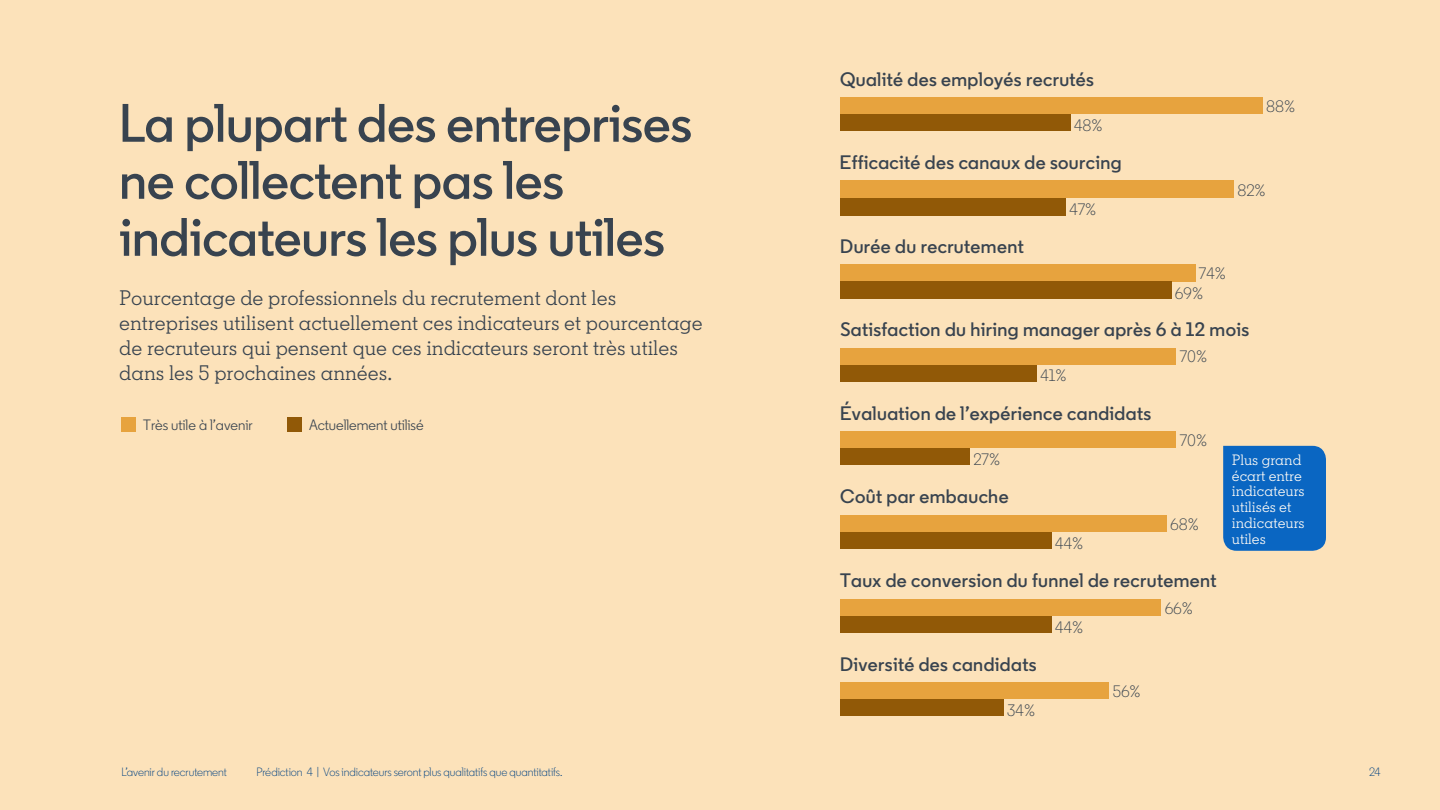
<style>
.page{position:relative;width:1440px;height:810px;background:#fce2ba}
.page>*{position:absolute;margin:0;border:0;box-sizing:border-box;transform-origin:0 0}
.t1{font:600 54px/57px "Community";color:#38434f}
.t2{font:21px/24.8px "Community Slab";color:#38434f}
.t3{font:600 19.5px "Community";letter-spacing:.02em;color:#38434f}
.t4{font:300 16.5px "Community";color:#38434f}
.t5{font:15px/15.8px "Community Slab";color:#fdfaf5}
.t6{font:15px "Community";color:#38434f}
.t7{font:300 12px "Community";letter-spacing:-.005em;color:#004182}
</style>
<div class="page">
<div style="left:1223px;top:446px;width:103px;height:105px;background:#0a66c2"></div>
<div style="left:840px;top:98px;width:422px;height:16px;background:#e7a33e"></div>
<div style="left:840px;top:114px;width:230px;height:17px;background:#915907"></div>
<div style="left:840px;top:181px;width:394px;height:17px;background:#e7a33e"></div>
<div style="left:840px;top:198px;width:226px;height:17px;background:#915907"></div>
<div style="left:840px;top:264px;width:355px;height:18px;background:#e7a33e"></div>
<div style="left:840px;top:282px;width:331px;height:17px;background:#915907"></div>
<div style="left:840px;top:599px;width:321px;height:17px;background:#e7a33e"></div>
<div style="left:840px;top:616px;width:212px;height:17px;background:#915907"></div>
<div style="left:122px;top:417px;width:14px;height:15px;background:#e7a33e"></div>
<div style="left:287px;top:417px;width:15px;height:15px;background:#915907"></div>
<div style="left:840px;top:348px;width:336px;height:17px;background:#e7a33e"></div>
<div style="left:840px;top:365px;width:197px;height:16px;background:#915907"></div>
<div style="left:840px;top:431px;width:336px;height:17px;background:#e7a33e"></div>
<div style="left:840px;top:448px;width:130px;height:17px;background:#915907"></div>
<div style="left:840px;top:515px;width:326px;height:17px;background:#e7a33e"></div>
<div style="left:840px;top:532px;width:211px;height:17px;background:#915907"></div>
<div style="left:840px;top:682px;width:269px;height:17px;background:#e7a33e"></div>
<div style="left:840px;top:699px;width:163px;height:17px;background:#915907"></div>
<h1 class="t1" style="left:119px;top:94px;width:574px">La plupart des entreprises ne collectent pas les indicateurs les plus utiles</h1>
<p class="t2" style="left:119px;top:286px;width:585px">Pourcentage de professionnels du recrutement dont les entreprises utilisent actuellement ces indicateurs et pourcentage de recruteurs qui pensent que ces indicateurs seront très utiles dans les 5 prochaines années.</p>
<p class="t6" style="left:143px;top:416px;width:111px">Très utile à l’avenir</p>
<p class="t6" style="left:309px;top:416px;width:116px">Actuellement utilisé</p>
<p class="t3" style="left:840px;top:67px;width:256px">Qualité des employés recrutés</p>
<p class="t4" style="left:1074px;top:116px;width:30px">48%</p>
<p class="t3" style="left:840px;top:150px;width:283px">Efficacité des canaux de sourcing</p>
<p class="t3" style="left:840px;top:234px;width:185px">Durée du recrutement</p>
<p class="t4" style="left:1069px;top:199px;width:29px">47%</p>
<p class="t4" style="left:1266px;top:96px;width:31px">88%</p>
<p class="t4" style="left:1237px;top:180px;width:30px">82%</p>
<p class="t4" style="left:1199px;top:263px;width:29px">74%</p>
<p class="t4" style="left:1175px;top:283px;width:30px">69%</p>
<p class="t3" style="left:840px;top:317px;width:410px">Satisfaction du hiring manager après 6 à 12 mois</p>
<p class="t4" style="left:1041px;top:366px;width:28px">41%</p>
<p class="t4" style="left:1180px;top:347px;width:29px">70%</p>
<p class="t3" style="left:840px;top:401px;width:313px">Évaluation de l’expérience candidats</p>
<p class="t4" style="left:973px;top:449px;width:28px">27%</p>
<p class="t3" style="left:840px;top:484px;width:170px">Coût par embauche</p>
<p class="t4" style="left:1055px;top:533px;width:29px">44%</p>
<p class="t4" style="left:1180px;top:430px;width:29px">70%</p>
<p class="t4" style="left:1170px;top:514px;width:30px">68%</p>
<p class="t3" style="left:840px;top:568px;width:378px">Taux de conversion du funnel de recrutement</p>
<p class="t3" style="left:840px;top:652px;width:198px">Diversité des candidats</p>
<p class="t4" style="left:1007px;top:701px;width:29px">34%</p>
<p class="t4" style="left:1055px;top:617px;width:29px">44%</p>
<p class="t4" style="left:1165px;top:598px;width:30px">66%</p>
<p class="t4" style="left:1113px;top:681px;width:29px">56%</p>
<p class="t5" style="left:1232px;top:452px;width:74px">Plus grand écart entre indicateurs utilisés et indicateurs utiles</p>
<p class="t7" style="left:121px;top:765px;width:107px">L’avenir du recrutement</p>
<p class="t7" style="left:256px;top:765px;width:308px">Prédiction 4 | Vos indicateurs seront plus qualitatifs que quantitatifs.</p>
<p class="t7" style="left:1369px;top:765px;width:13px">24</p>
</div>
